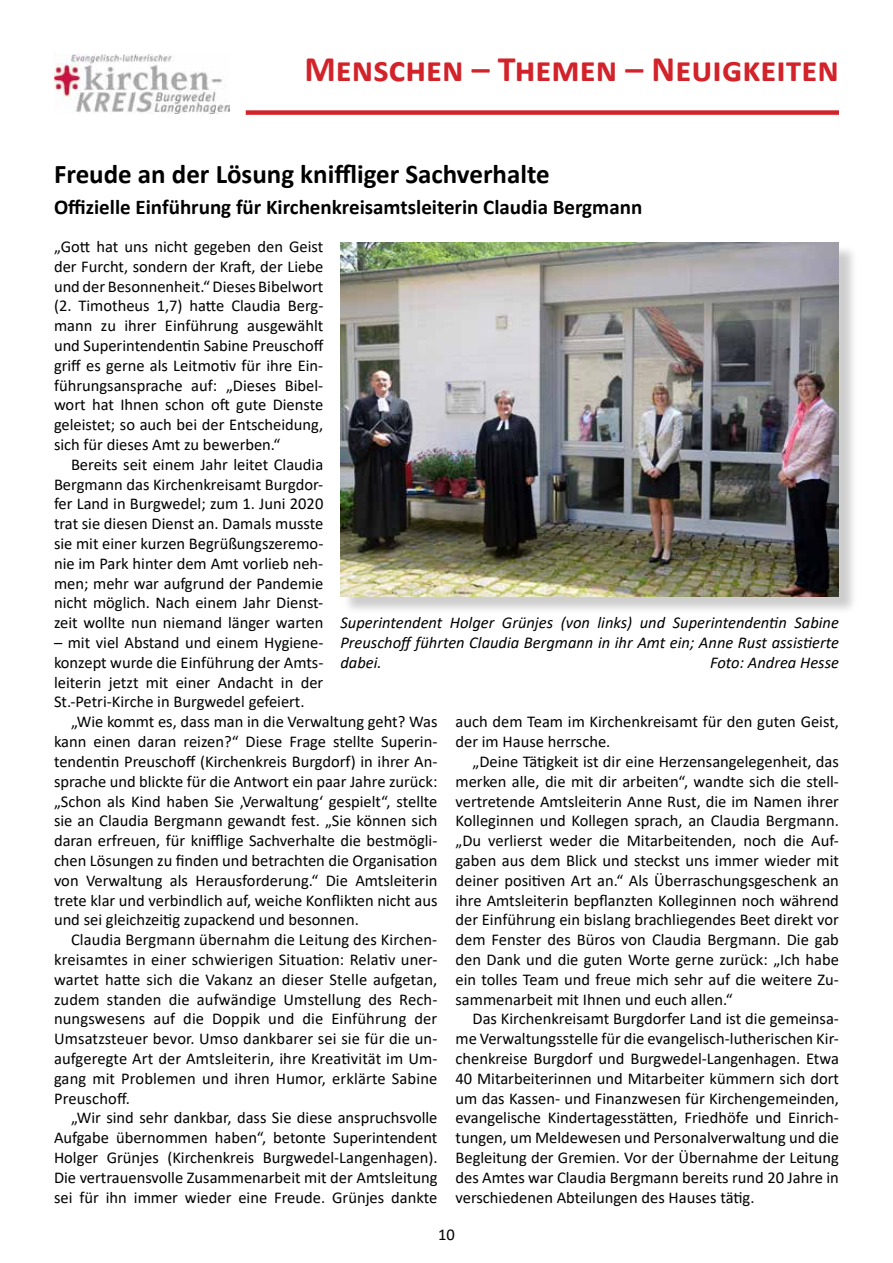
<style>
.page{position:relative;width:893px;height:1263px;background:#fff}
.page>*{position:absolute;margin:0;border:0;box-sizing:border-box;transform-origin:0 0}
.t1{font:700 36px "Calibri";color:#d2232a}
.t2{font:700 27px "Calibri";color:#000}
.t3{font:700 21px "Calibri";color:#000}
.t4{font:16.5px/19.8px "Calibri";color:#000;text-align:justify}
.t5{font:italic 16.5px/19.8px "Calibri";color:#000;text-align:justify}
</style>
<div class="page">
<img style="left:54px;top:54px;width:176px;height:59px">
<div style="left:246px;top:110px;width:593px;height:5px;background:#d2232a"></div>
<div style="left:343px;top:245px;width:515px;height:370px;background:#000;opacity:.2"></div>
<img style="left:340px;top:242px;width:499px;height:354px">
<h1 class="t1" style="left:304px;top:44px;width:536px">Menschen – Themen – Neuigkeiten</h1>
<h2 class="t2" style="left:54px;top:155px;width:497px">Freude an der Lösung kniffliger Sachverhalte</h2>
<p class="t3" style="left:54px;top:193px;width:590px">Offizielle Einführung für Kirchenkreisamtsleiterin Claudia Bergmann</p>
<p class="t4" style="left:54px;top:236px;width:271px">„Gott hat uns nicht gegeben den Geist der Furcht, sondern der Kraft, der Liebe und der Besonnenheit.“ Dieses Bibelwort (2. Timotheus 1,7) hatte Claudia Berg&shy;mann zu ihrer Einführung ausgewählt und Superintendentin Sabine Preuschoff griff es gerne als Leitmotiv für ihre Ein&shy;führungsansprache auf: „Dieses Bibel&shy;wort hat Ihnen schon oft gute Dienste geleistet; so auch bei der Entscheidung, sich für dieses Amt zu bewerben.“</p>
<p class="t4" style="left:54px;top:454px;width:271px;text-indent:17px">Bereits seit einem Jahr leitet Claudia Bergmann das Kirchenkreisamt Burgdor&shy;fer Land in Burgwedel; zum 1. Juni 2020 trat sie diesen Dienst an. Damals musste sie mit einer kurzen Begrüßungszeremo&shy;nie im Park hinter dem Amt vorlieb neh&shy;men; mehr war aufgrund der Pandemie nicht möglich. Nach einem Jahr Dienst&shy;zeit wollte nun niemand länger warten</p>
<p class="t4" style="left:54px;top:632px;width:271px">– mit viel Abstand und einem Hygiene&shy;konzept wurde die Einführung der Amts&shy;leiterin jetzt mit einer Andacht in der St.-Petri-Kirche in Burgwedel gefeiert.</p>
<p class="t4" style="left:54px;top:711px;width:385px;text-indent:17px">„Wie kommt es, dass man in die Verwaltung geht? Was kann einen daran reizen?“ Diese Frage stellte Superin&shy;tendentin Preuschoff (Kirchenkreis Burgdorf) in ihrer An&shy;sprache und blickte für die Antwort ein paar Jahre zurück: „Schon als Kind haben Sie ‚Verwaltung‘ gespielt“, stellte sie an Claudia Bergmann gewandt fest. „Sie können sich daran erfreuen, für knifflige Sachverhalte die bestmögli&shy;chen Lösungen zu finden und betrachten die Organisation von Verwaltung als Herausforderung.“ Die Amtsleiterin trete klar und verbindlich auf, weiche Konflikten nicht aus und sei gleichzeitig zupackend und besonnen.</p>
<p class="t4" style="left:54px;top:929px;width:385px;text-indent:17px">Claudia Bergmann übernahm die Leitung des Kirchen&shy;kreisamtes in einer schwierigen Situation: Relativ uner&shy;wartet hatte sich die Vakanz an dieser Stelle aufgetan, zudem standen die aufwändige Umstellung des Rech&shy;nungswesens auf die Doppik und die Einführung der Umsatzsteuer bevor. Umso dankbarer sei sie für die un&shy;aufgeregte Art der Amtsleiterin, ihre Kreativität im Um&shy;gang mit Problemen und ihren Humor, erklärte Sabine Preuschoff.</p>
<p class="t4" style="left:54px;top:1107px;width:385px;text-indent:17px">„Wir sind sehr dankbar, dass Sie diese anspruchsvolle Aufgabe übernommen haben“, betonte Superintendent Holger Grünjes (Kirchenkreis Burgwedel-Langenhagen).<br>Die vertrauensvolle Zusammenarbeit mit der Amtsleitung sei für ihn immer wieder eine Freude. Grünjes dankte</p>
<p class="t5" style="left:340px;top:612px;width:500px">Superintendent Holger Grünjes (von links) und Superintendentin Sabine Preuschoff führten Claudia Bergmann in ihr Amt ein; Anne Rust assistierte dabei.</p>
<p class="t5" style="left:710px;top:652px;width:130px">Foto: Andrea Hesse</p>
<p class="t4" style="left:455px;top:711px;width:385px">auch dem Team im Kirchenkreisamt für den guten Geist, der im Hause herrsche.</p>
<p class="t4" style="left:455px;top:751px;width:385px;text-indent:17px">„Deine Tätigkeit ist dir eine Herzensangelegenheit, das merken alle, die mit dir arbeiten“, wandte sich die stell&shy;vertretende Amtsleiterin Anne Rust, die im Namen ihrer Kolleginnen und Kollegen sprach, an Claudia Bergmann. „Du verlierst weder die Mitarbeitenden, noch die Auf&shy;gaben aus dem Blick und steckst uns immer wieder mit deiner positiven Art an.“ Als Überraschungsgeschenk an ihre Amtsleiterin bepflanzten Kolleginnen noch während der Einführung ein bislang brachliegendes Beet direkt vor dem Fenster des Büros von Claudia Bergmann. Die gab den Dank und die guten Worte gerne zurück: „Ich habe ein tolles Team und freue mich sehr auf die weitere Zu&shy;sammenarbeit mit Ihnen und euch allen.“</p>
<p class="t4" style="left:455px;top:1008px;width:385px;text-indent:17px">Das Kirchenkreisamt Burgdorfer Land ist die gemeinsa&shy;me Verwaltungsstelle für die evangelisch-lutherischen Kir&shy;chenkreise Burgdorf und Burgwedel-Langenhagen. Etwa 40 Mitarbeiterinnen und Mitarbeiter kümmern sich dort um das Kassen- und Finanzwesen für Kirchengemeinden, evangelische Kindertagesstätten, Friedhöfe und Einrich&shy;tungen, um Meldewesen und Personalverwaltung und die Begleitung der Gremien. Vor der Übernahme der Leitung des Amtes war Claudia Bergmann bereits rund 20 Jahre in verschiedenen Abteilungen des Hauses tätig.</p>
<p class="t4" style="left:438px;top:1224px;width:18px">10</p>
</div>
